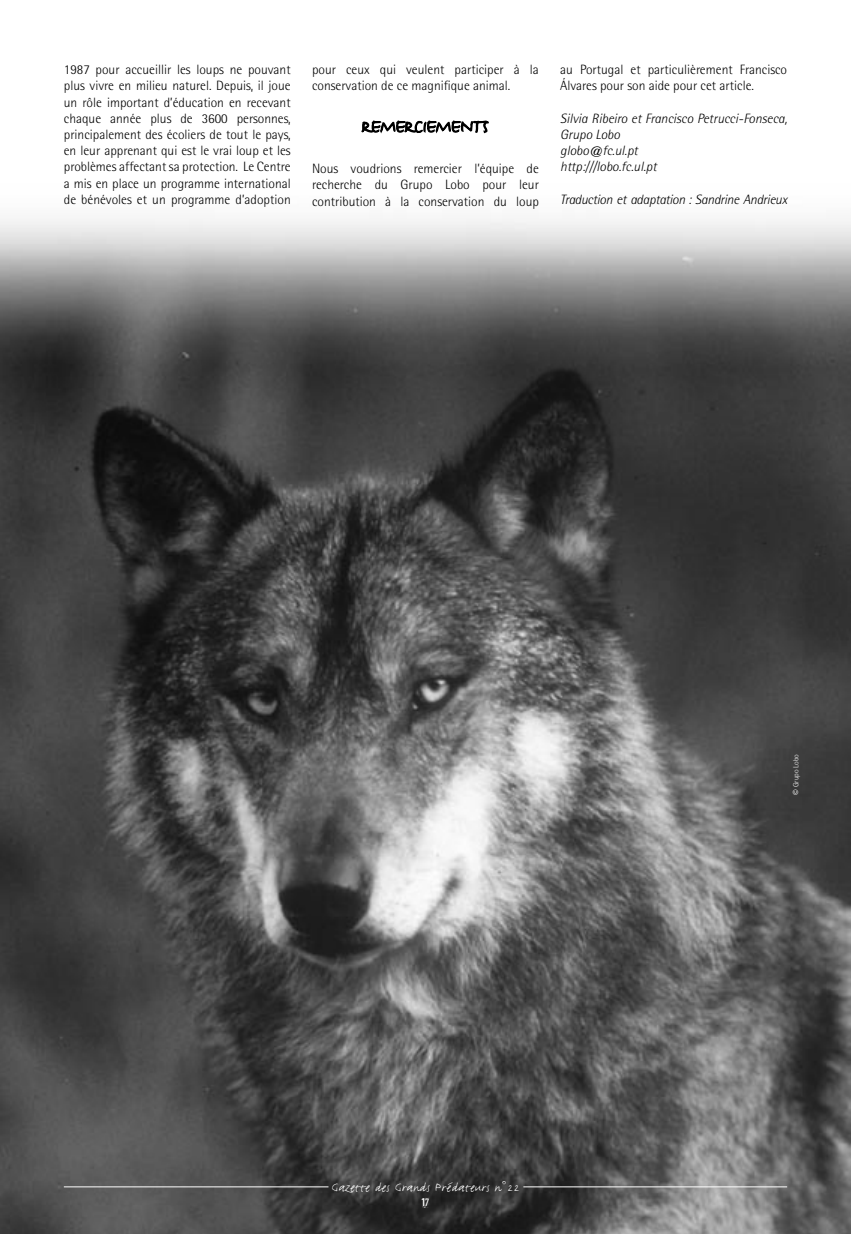
<style>
.page{position:relative;width:851px;height:1234px;background:#fff}
.page>*{position:absolute;margin:0;border:0;box-sizing:border-box;transform-origin:0 0}
.t1{font:15px "FF Justlefthand";letter-spacing:.005em;color:#fff}
.t2{font:300 13.5px/16.2px "Rotis Semi Sans";color:#000;text-align:justify}
.t3{font:italic 300 13.5px/16.2px "Rotis Semi Sans";color:#000}
.t4{font:italic 300 13.5px "Rotis Semi Sans";letter-spacing:-.02em;color:#000}
.t5{font:13.5px "Broken 15";color:#fff}
.t6{font:300 7.5px "Rotis Semi Sans";color:#fff}
.s1{font-size:11.25px}
</style>
<div class="page">
<img style="left:0;top:219px;width:850px;height:1014px">
<svg style="left:361px;top:120px;width:128px;height:14px"></svg>
<hr style="left:64px;top:1186px;width:264px;height:1px;background:#fff">
<hr style="left:523px;top:1186px;width:264px;height:1px;background:#fff">
<p class="t2" style="left:64px;top:61px;width:228px">1987 pour accueillir les loups ne pouvant plus vivre en milieu naturel. Depuis, il joue un rôle important d’éducation en recevant chaque année plus de 3600 personnes, principalement des écoliers de tout le pays, en leur apprenant qui est le vrai loup et les problèmes affectant sa protection. Le Centre a mis en place un programme international de bénévoles et un programme d’adoption</p>
<p class="t2" style="left:312px;top:61px;width:228px">pour ceux qui veulent participer à la conservation de ce magnifique animal.</p>
<p class="t2" style="left:312px;top:160px;width:228px">Nous voudrions remercier l’équipe de recherche du Grupo Lobo pour leur contribution à la conservation du loup</p>
<p class="t2" style="left:560px;top:61px;width:228px">au Portugal et particulièrement Francisco<br>Álvares pour son aide pour cet article.</p>
<p class="t3" style="left:560px;top:110px;width:228px">Silvia Ribeiro et Francisco Petrucci-Fonseca,<br>Grupo Lobo<br>globo@fc.ul.pt<br>http:///lobo.fc.ul.pt</p>
<p class="t4" style="left:560px;top:191px;width:228px">Traduction et adaptation : Sandrine Andrieux</p>
<p class="t1" style="left:331px;top:1176px;width:189px">G azette des Grands P rédateurs n˚22</p>
<p class="t5" style="left:421px;top:1195px;width:9px">17</p>
<p class="t6" style="left:791px;top:794px;width:42px;rotate:-90deg"><span class="s1">©</span> Grupo Lobo</p>
</div>
